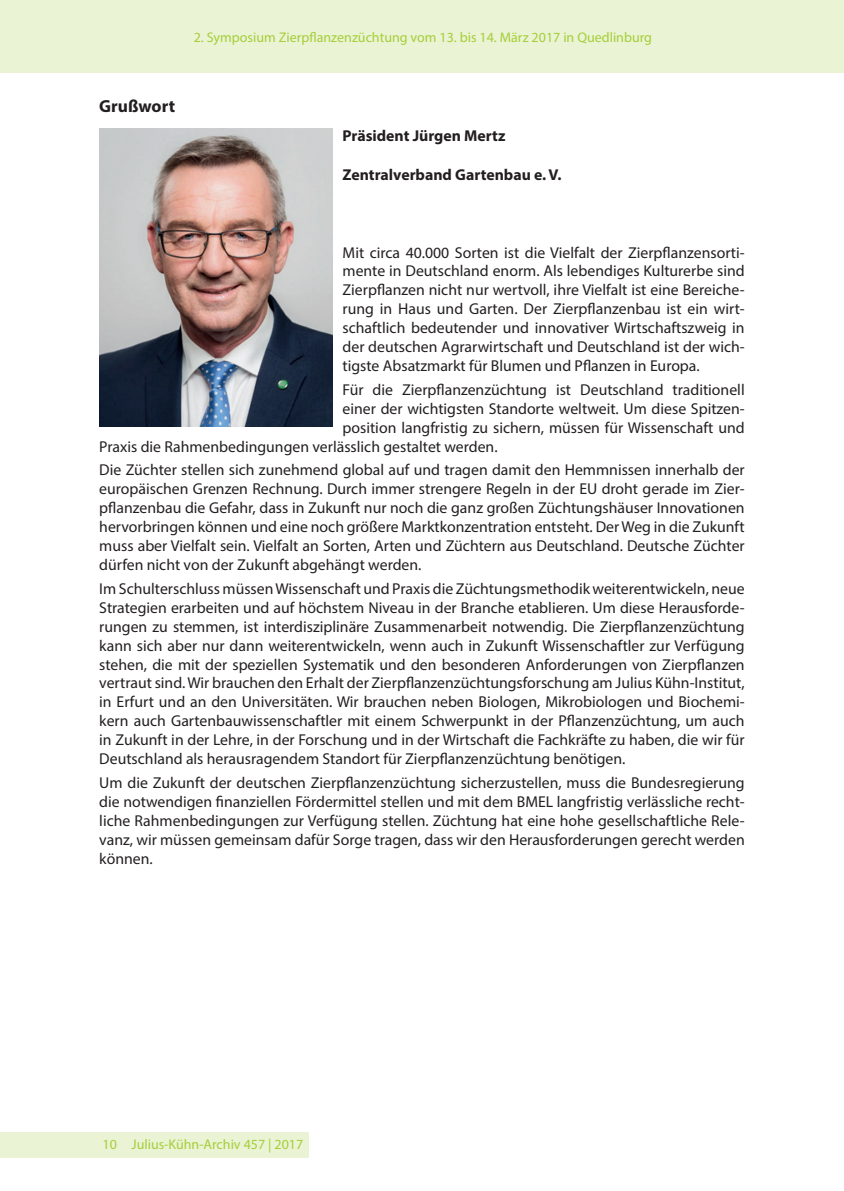
<style>
.page{position:relative;width:844px;height:1191px;background:#fff}
.page>*{position:absolute;margin:0;border:0;box-sizing:border-box;transform-origin:0 0}
.t1{font:700 17.5px "Myriad Pro";color:#231f20}
.t2{font:15.75px/18.9px "Myriad Pro";color:#231f20;text-align:justify}
.t3{font:700 15.75px "Myriad Pro";color:#231f20}
.t4{font:14px "Myriad Pro";color:#a6ce39}
</style>
<div class="page">
<div style="left:0;top:0;width:843px;height:72px;background:#eaf3d4"></div>
<div style="left:0;top:1132px;width:308px;height:25px;background:#eaf3d4"></div>
<img style="left:99px;top:128px;width:233px;height:298px">
<p class="t4" style="left:194px;top:29px;width:459px">2. Symposium Zierpflanzenzüchtung vom 13. bis 14. März 2017 in Quedlinburg</p>
<p class="t1" style="left:99px;top:95px;width:77px">Grußwort</p>
<p class="t3" style="left:342px;top:126px;width:164px">Präsident Jürgen Mertz</p>
<p class="t3" style="left:342px;top:164px;width:220px">Zentralverband Gartenbau e.V.</p>
<p class="t2" style="left:342px;top:242px;width:403px">Mit circa 40.000 Sorten ist die Vielfalt der Zierpflanzensorti&shy;mente in Deutschland enorm. Als lebendiges Kulturerbe sind Zierpflanzen nicht nur wertvoll, ihre Vielfalt ist eine Bereiche&shy;rung in Haus und Garten. Der Zierpflanzenbau ist ein wirt&shy;schaftlich bedeutender und innovativer Wirtschaftszweig in der deutschen Agrarwirtschaft und Deutschland ist der wich&shy;tigste Absatzmarkt für Blumen und Pflanzen in Europa.</p>
<p class="t2" style="left:342px;top:380px;width:403px">Für die Zierpflanzenzüchtung ist Deutschland traditionell</p>
<p class="t2" style="left:342px;top:399px;width:403px">einer der wichtigsten Standorte weltweit. Um diese Spitzen-</p>
<p class="t2" style="left:342px;top:418px;width:403px">position langfristig zu sichern, müssen für Wissenschaft und</p>
<p class="t2" style="left:99px;top:436px;width:400px">Praxis die Rahmenbedingungen verlässlich gestaltet werden.</p>
<p class="t2" style="left:99px;top:460px;width:646px">Die Züchter stellen sich zunehmend global auf und tragen damit den Hemmnissen innerhalb der europäischen Grenzen Rechnung. Durch immer strengere Regeln in der EU droht gerade im Zier&shy;pflanzenbau die Gefahr, dass in Zukunft nur noch die ganz großen Züchtungshäuser Innovationen hervorbringen können und eine noch größere Marktkonzentration entsteht. Der Weg in die Zukunft muss aber Vielfalt sein. Vielfalt an Sorten, Arten und Züchtern aus Deutschland. Deutsche Züchter dürfen nicht von der Zukunft abgehängt werden.</p>
<p class="t2" style="left:99px;top:579px;width:646px">Im Schulterschluss müssen Wissenschaft und Praxis die Züchtungsmethodik weiterentwickeln, neue Strategien erarbeiten und auf höchstem Niveau in der Branche etablieren. Um diese Herausforde&shy;rungen zu stemmen, ist interdisziplinäre Zusammenarbeit notwendig. Die Zierpflanzenzüchtung kann sich aber nur dann weiterentwickeln, wenn auch in Zukunft Wissenschaftler zur Verfügung stehen, die mit der speziellen Systematik und den besonderen Anforderungen von Zierpflanzen vertraut sind. Wir brauchen den Erhalt der Zierpflanzenzüchtungsforschung am Julius Kühn-Institut, in Erfurt und an den Universitäten. Wir brauchen neben Biologen, Mikrobiologen und Biochemi&shy;kern auch Gartenbauwissenschaftler mit einem Schwerpunkt in der Pflanzenzüchtung, um auch in Zukunft in der Lehre, in der Forschung und in der Wirtschaft die Fachkräfte zu haben, die wir für Deutschland als herausragendem Standort für Zierpflanzenzüchtung benötigen.</p>
<p class="t2" style="left:99px;top:773px;width:646px">Um die Zukunft der deutschen Zierpflanzenzüchtung sicherzustellen, muss die Bundesregierung die notwendigen finanziellen Fördermittel stellen und mit dem BMEL langfristig verlässliche recht&shy;liche Rahmenbedingungen zur Verfügung stellen. Züchtung hat eine hohe gesellschaftliche Rele&shy;vanz, wir müssen gemeinsam dafür Sorge tragen, dass wir den Herausforderungen gerecht werden können.</p>
<p class="t4" style="left:103px;top:1136px;width:202px">10 Julius-Kühn-Archiv 457 | 2017</p>
</div>
